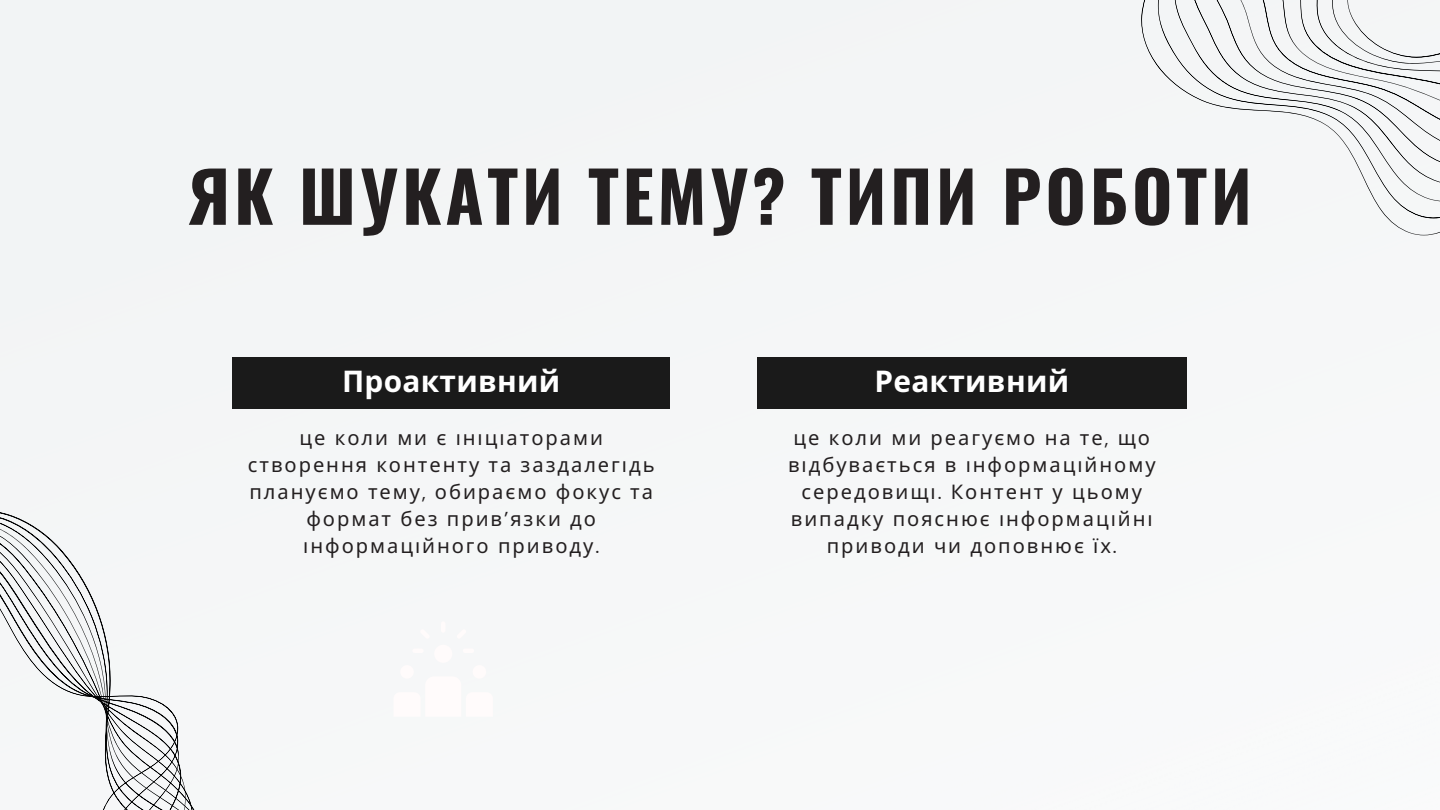
<style>
.page{position:relative;width:1440px;height:810px;background:#fff}
.page>*{position:absolute;margin:0;border:0;box-sizing:border-box;transform-origin:0 0}
.t1{font:700 69.5px "Oswald";letter-spacing:.055em;color:#231f20}
.t2{font:700 29.8px "Noto Sans";letter-spacing:.01em;color:#fff}
.t3{font:20.1px/27px "Noto Sans";letter-spacing:.1em;color:#231f20;text-align:center}
.s1{font-family:"DM Sans"}
</style>
<div class="page">
<div style="left:0;top:0;width:1430px;height:475px;background:#f3f5f6"></div>
<div style="left:233px;top:358px;width:437px;height:51px;background:#1a1a1a"></div>
<div style="left:757px;top:358px;width:429px;height:51px;background:#1a1a1a"></div>
<div style="left:1140px;top:0;width:300px;height:235px;background:#f4f6f7"></div>
<div style="left:0;top:448px;width:370px;height:362px;background:#f5f6f7"></div>
<p class="t1" style="left:188px;top:142px;width:1065px">ЯК ШУКАТИ ТЕМУ? ТИПИ РОБОТИ</p>
<h1 class="t2" style="left:342px;top:361px;width:220px">Проактивний</h1>
<h2 class="t3" style="left:248px;top:423px;width:408px">це коли ми є ініціаторами створення контенту та заздалегідь плануємо тему<span class="s1">,</span> обираємо фокус та формат без прив<span class="s1">’</span>язки до<br>і нформаці й ного приводу<span class="s1">.</span></h2>
<p class="t2" style="left:874px;top:361px;width:196px">Реактивний</p>
<p class="t3" style="left:788px;top:423px;width:369px">це коли ми реагуємо на те<span class="s1">,</span> що відбувається в і нформаці й ному середовищі<span class="s1">.</span> Контент у цьому випадку пояснює і нформаці й ні приводи чи доповнює їх<span class="s1">.</span></p>
</div>
